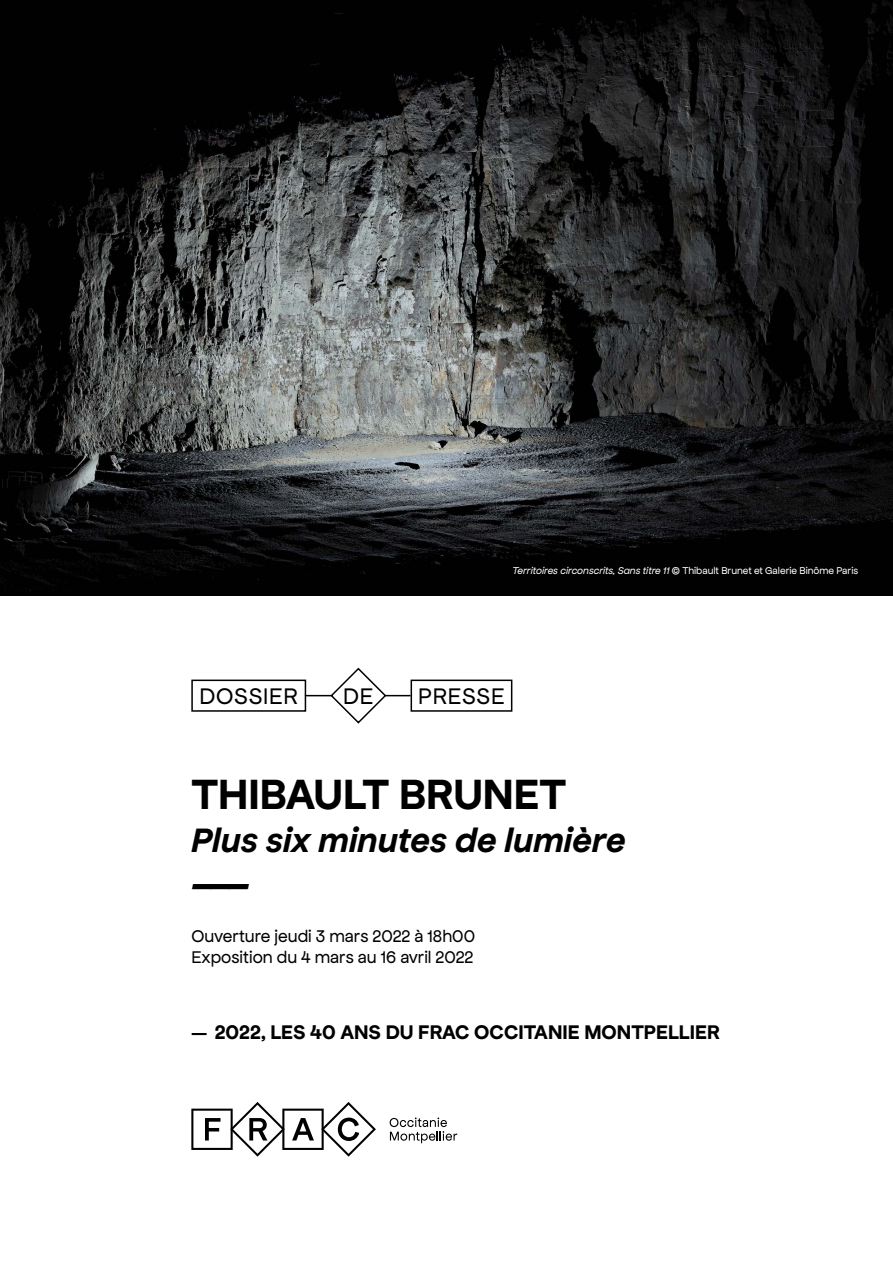
<style>
.page{position:relative;width:893px;height:1263px;background:#fff}
.page>*{position:absolute;margin:0;border:0;box-sizing:border-box;transform-origin:0 0}
.t1{font:700 45px "Frac Apfel";color:#000}
.t2{font:italic 700 45px "Frac Apfel";color:#000}
.t3{font:italic 700 36px "Frac Apfel";color:#000}
.t4{font:24px "Frac Apfel";letter-spacing:.03em;color:#000}
.t5{font:700 21px "Frac Apfel";color:#000}
.t6{font:18px/21.6px "Frac Apfel";color:#000}
.t7{font:italic 10.5px "Frac Apfel";color:#fff}
.s1{font-style:normal}
.s2{font-size:18px}
</style>
<div class="page">
<img style="left:0;top:0;width:893px;height:595px">
<svg style="left:191px;top:1102px;width:185px;height:55px"></svg>
<svg style="left:390px;top:1117px;width:67px;height:26px"></svg>
<div style="left:191px;top:679px;width:115px;height:33px;border:2px solid #000"></div>
<div style="left:411px;top:679px;width:101px;height:33px;border:2px solid #000"></div>
<svg style="left:305px;top:667px;width:106px;height:57px"></svg>
<p class="t7" style="left:512px;top:565px;width:347px">Territoires circonscrits, Sans titre 11 <span class="s1">© Thibault Brunet et Galerie Binôme Paris</span></p>
<h3 class="t4" style="left:200px;top:683px;width:100px">DOSSIER</h3>
<h3 class="t4" style="left:343px;top:683px;width:32px">DE</h3>
<h3 class="t4" style="left:418px;top:683px;width:88px">PRESSE</h3>
<h1 class="t1" style="left:191px;top:770px;width:377px">THIBAULT BRUNET</h1>
<h2 class="t3" style="left:191px;top:821px;width:436px">Plus six minutes de lumière</h2>
<h1 class="t2" style="left:191px;top:859px;width:60px">---</h1>
<h3 class="t6" style="left:191px;top:925px;width:285px">Ouverture jeudi 3 mars 2022 à 18h00<br>Exposition du 4 mars au 16 avril 2022</h3>
<h3 class="t5" style="left:191px;top:1021px;width:530px"><span class="s2">—</span> 2022, LES 40 ANS DU FRAC OCCITANIE MONTPELLIER</h3>
</div>
